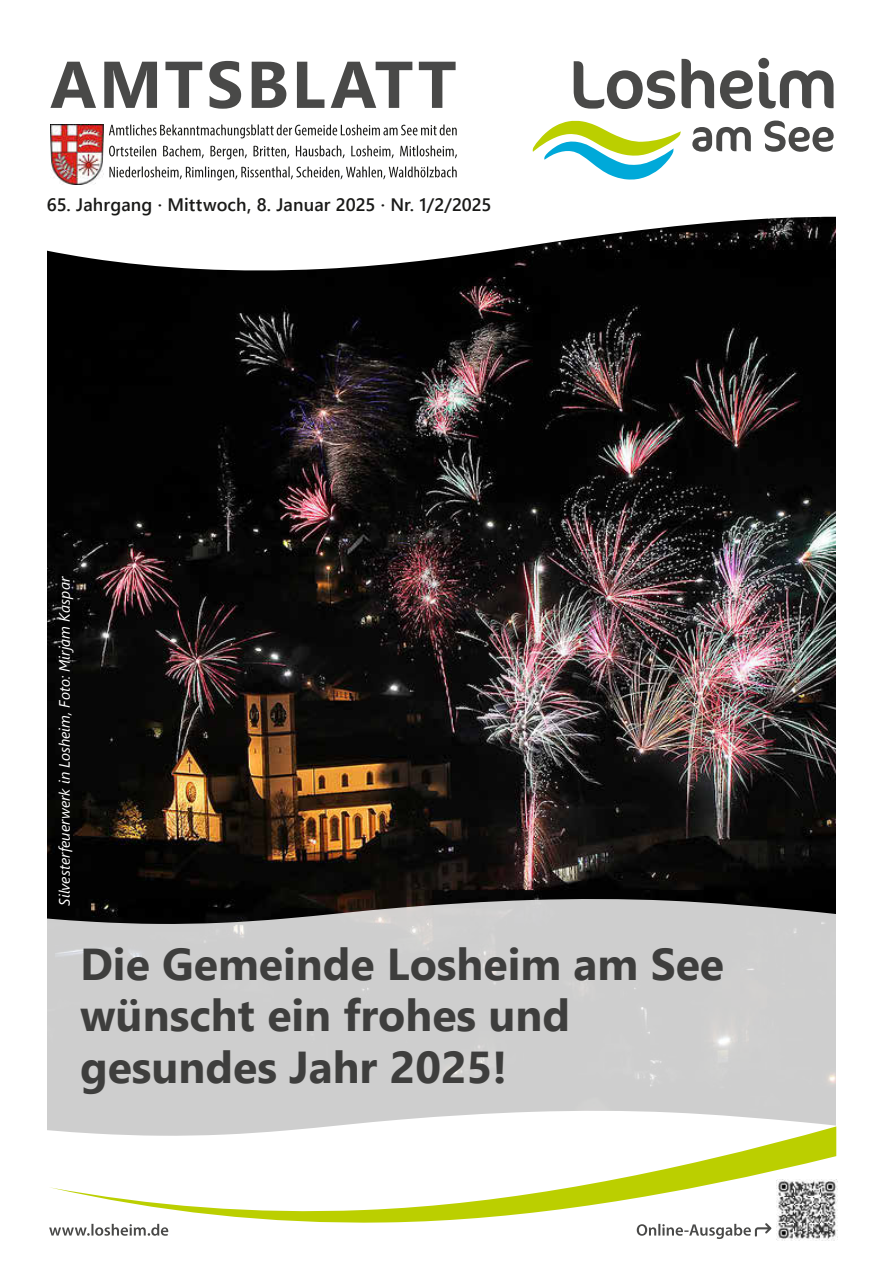
<style>
.page{position:relative;width:881px;height:1263px;background:#fff}
.page>*{position:absolute;margin:0;border:0;box-sizing:border-box;transform-origin:0 0}
.t1{font:700 44.55px/51.4px "Segoe UI";color:#3e3e3d}
.t2{font:600 18px "Segoe UI";letter-spacing:.005em;color:#1a1a18}
.t3{font:italic 15px "Segoe UI";color:#fff}
</style>
<div class="page">
<img style="left:48px;top:271px;width:786px;height:627px">
<svg style="left:47px;top:898px;width:789px;height:212px;background:#c2c2c2"></svg>
<svg style="left:47px;top:57px;width:789px;height:214px"></svg>
<svg style="left:47px;top:1110px;width:791px;height:122px"></svg>
<img style="left:776px;top:1179px;width:61px;height:62px">
<svg style="left:636px;top:1224px;width:135px;height:15px"></svg>
<svg style="left:49px;top:1224px;width:119px;height:12px"></svg>
<svg style="left:49px;top:1126px;width:787px;height:98px"></svg>
<img style="left:50px;top:125px;width:53px;height:59px">
<svg style="left:109px;top:166px;width:347px;height:14px"></svg>
<svg style="left:109px;top:145px;width:348px;height:14px"></svg>
<svg style="left:109px;top:124px;width:347px;height:14px"></svg>
<svg style="left:50px;top:61px;width:405px;height:48px"></svg>
<svg style="left:532px;top:121px;width:148px;height:59px"></svg>
<svg style="left:573px;top:61px;width:102px;height:48px"></svg>
<svg style="left:681px;top:59px;width:32px;height:49px"></svg>
<svg style="left:719px;top:70px;width:33px;height:39px"></svg>
<svg style="left:758px;top:58px;width:75px;height:51px"></svg>
<svg style="left:692px;top:127px;width:58px;height:25px"></svg>
<svg style="left:764px;top:121px;width:69px;height:31px"></svg>
<p class="t2" style="left:47px;top:190px;width:446px">65. Jahrgang · Mittwoch, 8. Januar 2025 · Nr. 1/2/2025</p>
<p class="t3" style="left:54px;top:906px;width:331px;rotate:-90deg">Silvesterfeuerwerk in Losheim, Foto: Mirjam Kaspar</p>
<p class="t1" style="left:80px;top:938px;width:645px">Die Gemeinde Losheim am See wünscht ein frohes und gesundes Jahr 2025!</p>
</div>
